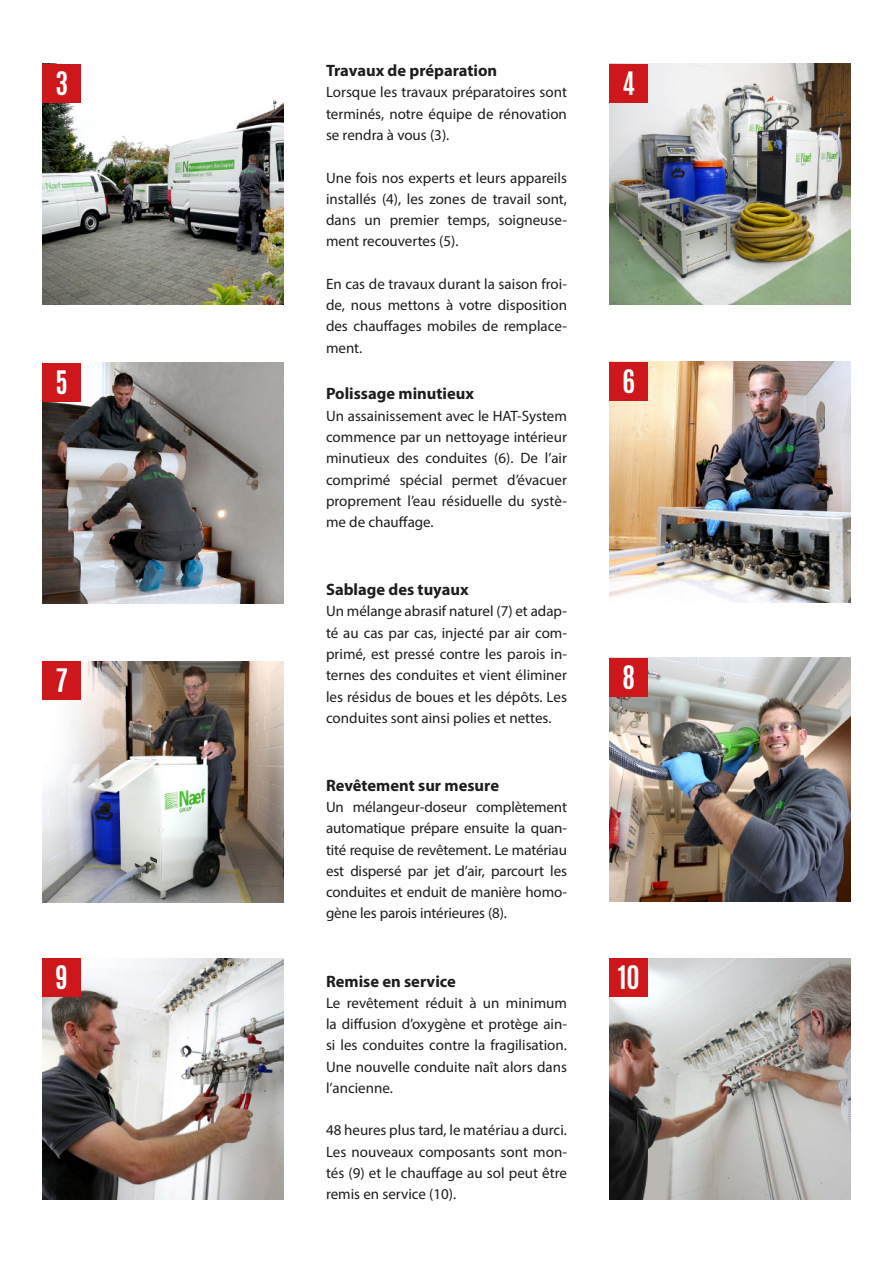
<style>
.page{position:relative;width:893px;height:1263px;background:#fff}
.page>*{position:absolute;margin:0;border:0;box-sizing:border-box;transform-origin:0 0}
.ZAHL_IN_ZAHLENKUGEL{font:700 27px "Antonio";color:#fff}
.FLIESS_TITTEL_MYRIAD{font:700 16.5px "Myriad Pro";color:#1d1d1b}
.FLIESS_MYRIAD_10P{font:15px/21.3px "Myriad Pro";color:#1d1d1b;text-align:justify}
</style>
<div class="page">
<img style="left:43px;top:662px;width:240px;height:240px">
<img style="left:609px;top:658px;width:241px;height:243px">
<img style="left:43px;top:958px;width:240px;height:241px">
<img style="left:609px;top:958px;width:241px;height:241px">
<img style="left:609px;top:362px;width:241px;height:241px">
<img style="left:43px;top:363px;width:240px;height:241px">
<img style="left:43px;top:99px;width:240px;height:206px">
<img style="left:609px;top:64px;width:241px;height:241px">
<div style="left:43px;top:64px;width:38px;height:38px;background:#cd171a"></div>
<div style="left:43px;top:363px;width:38px;height:38px;background:#cd171a"></div>
<div style="left:43px;top:662px;width:38px;height:38px;background:#cd171a"></div>
<div style="left:43px;top:958px;width:38px;height:39px;background:#cd171a"></div>
<div style="left:609px;top:64px;width:39px;height:38px;background:#cd171a"></div>
<div style="left:609px;top:362px;width:39px;height:39px;background:#cd171a"></div>
<div style="left:609px;top:658px;width:39px;height:39px;background:#cd171a"></div>
<div style="left:609px;top:958px;width:39px;height:39px;background:#cd171a"></div>
<p class="ZAHL_IN_ZAHLENKUGEL" style="left:56px;top:63px;width:14px">3</p>
<p class="ZAHL_IN_ZAHLENKUGEL" style="left:56px;top:362px;width:14px">5</p>
<p class="FLIESS_TITTEL_MYRIAD" style="left:326px;top:60px;width:173px">Travaux de préparation</p>
<p class="FLIESS_MYRIAD_10P" style="left:326px;top:82px;width:242px">Lorsque les travaux préparatoires sont terminés, notre équipe de rénovation se rendra à vous (3).</p>
<p class="FLIESS_MYRIAD_10P" style="left:326px;top:167px;width:242px">Une fois nos experts et leurs appareils installés (4), les zones de travail sont, dans un premier temps, soigneuse&shy;ment recouvertes (5).</p>
<p class="FLIESS_MYRIAD_10P" style="left:326px;top:273px;width:242px">En cas de travaux durant la saison froi&shy;de, nous mettons à votre disposition des chauffages mobiles de remplace&shy;ment.</p>
<p class="FLIESS_TITTEL_MYRIAD" style="left:326px;top:383px;width:149px">Polissage minutieux</p>
<p class="FLIESS_MYRIAD_10P" style="left:326px;top:405px;width:242px">Un assainissement avec le HAT-System commence par un nettoyage intérieur minutieux des conduites (6). De l’air comprimé spécial permet d’évacuer proprement l’eau résiduelle du systè&shy;me de chauffage.</p>
<p class="ZAHL_IN_ZAHLENKUGEL" style="left:623px;top:63px;width:14px">4</p>
<p class="ZAHL_IN_ZAHLENKUGEL" style="left:623px;top:361px;width:14px">6</p>
<p class="ZAHL_IN_ZAHLENKUGEL" style="left:56px;top:660px;width:14px">7</p>
<p class="FLIESS_TITTEL_MYRIAD" style="left:326px;top:579px;width:144px">Sablage des tuyaux</p>
<p class="FLIESS_MYRIAD_10P" style="left:326px;top:600px;width:242px">Un mélange abrasif naturel (7) et adap&shy;té au cas par cas, injecté par air com&shy;primé, est pressé contre les parois in&shy;ternes des conduites et vient éliminer les résidus de boues et les dépôts. Les conduites sont ainsi polies et nettes.</p>
<p class="ZAHL_IN_ZAHLENKUGEL" style="left:623px;top:657px;width:14px">8</p>
<p class="FLIESS_TITTEL_MYRIAD" style="left:326px;top:774px;width:175px">Revêtement sur mesure</p>
<p class="FLIESS_MYRIAD_10P" style="left:326px;top:796px;width:242px">Un mélangeur-doseur complètement automatique prépare ensuite la quan&shy;tité requise de revêtement. Le matériau est dispersé par jet d’air, parcourt les conduites et enduit de manière homo&shy;gène les parois intérieures (8).</p>
<p class="ZAHL_IN_ZAHLENKUGEL" style="left:56px;top:957px;width:14px">9</p>
<p class="FLIESS_TITTEL_MYRIAD" style="left:326px;top:970px;width:131px">Remise en service</p>
<p class="FLIESS_MYRIAD_10P" style="left:326px;top:992px;width:242px">Le revêtement réduit à un minimum la diffusion d’oxygène et protège ain&shy;si les conduites contre la fragilisation.<br>Une nouvelle conduite naît alors dans l’ancienne.</p>
<p class="FLIESS_MYRIAD_10P" style="left:326px;top:1119px;width:242px">48 heures plus tard, le matériau a durci.<br>Les nouveaux composants sont mon&shy;tés (9) et le chauffage au sol peut être remis en service (10).</p>
<p class="ZAHL_IN_ZAHLENKUGEL" style="left:618px;top:957px;width:24px">10</p>
</div>
